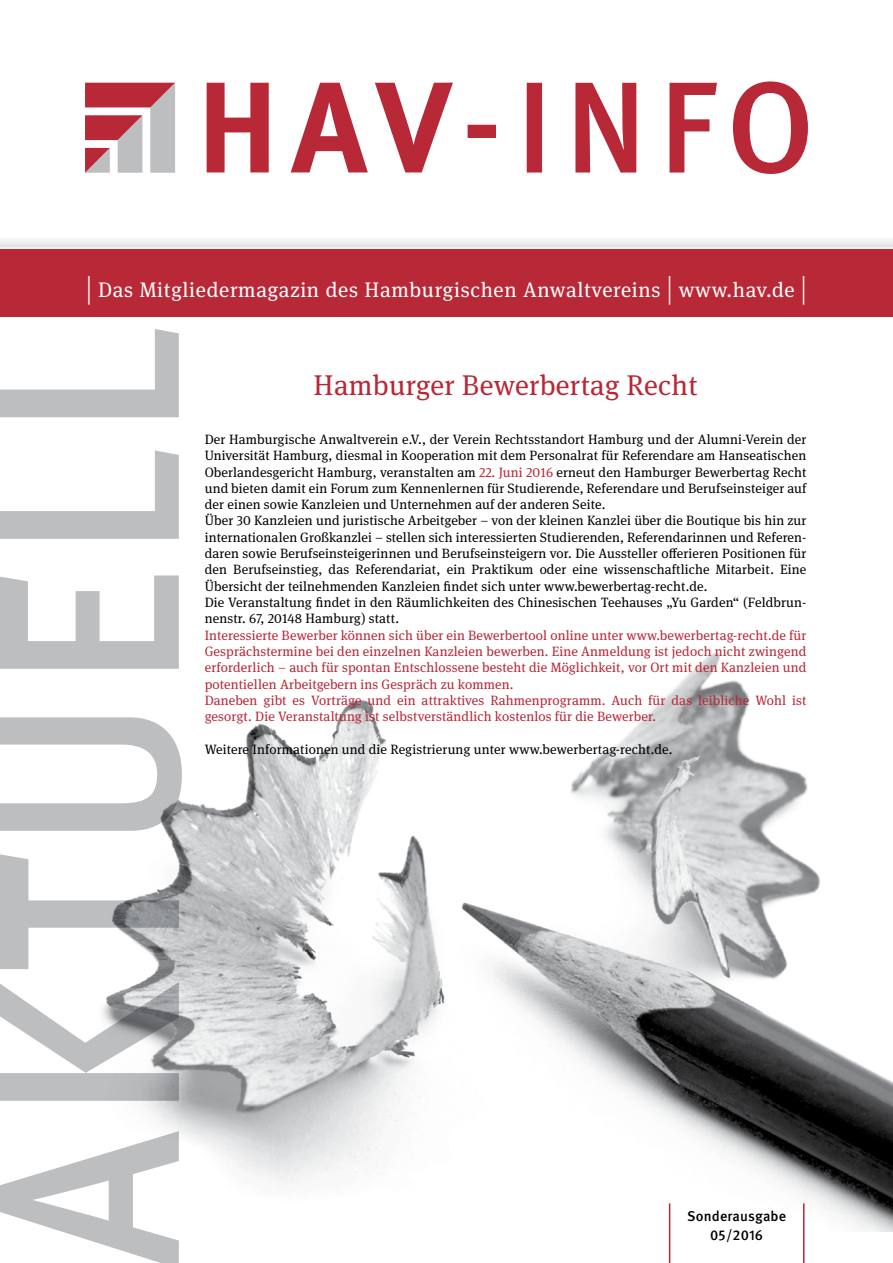
<style>
.page{position:relative;width:893px;height:1263px;background:#fff}
.page>*{position:absolute;margin:0;border:0;box-sizing:border-box;transform-origin:0 0}
.t1{font:28.5px "Meta Serif Pro";letter-spacing:.01em;color:#b82837}
.t2{font:21px "Meta Serif Pro";letter-spacing:.03em;color:#fff}
.t3{font:500 14.25px/19.5px "Meta OT";letter-spacing:.01em;color:#000;text-align:center}
.t4{font:13.5px/16.4px "Meta Serif Pro";letter-spacing:.01em;color:#000}
.t5{font:13.5px/16.4px "Meta Serif Pro";letter-spacing:.01em;color:#b82837}
.s1{font-size:31.5px}
.s2{color:#b82837}
</style>
<div class="page">
<svg style="left:0;top:240px;width:893px;height:7px"></svg>
<div style="left:0;top:247px;width:893px;height:70px;background:#b82837"></div>
<svg style="left:468px;top:81px;width:340px;height:93px"></svg>
<svg style="left:207px;top:83px;width:246px;height:89px"></svg>
<svg style="left:85px;top:83px;width:90px;height:90px"></svg>
<img style="left:182px;top:652px;width:711px;height:579px">
<svg style="left:0;top:329px;width:182px;height:934px"></svg>
<hr style="left:803px;top:1203px;width:1px;height:60px;background:#b82837">
<hr style="left:669px;top:1203px;width:1px;height:60px;background:#b82837">
<h2 class="t2" style="left:87px;top:275px;width:721px"><span class="s1">|</span> Das Mitgliedermagazin des Hamburgischen Anwaltvereins <span class="s1">|</span> www.hav.de <span class="s1">|</span></h2>
<h1 class="t1" style="left:314px;top:364px;width:385px">Hamburger Bewerbertag Recht</h1>
<p class="t4" style="left:205px;top:430px;width:603px">Der Hamburgische Anwaltverein e.V., der Verein Rechtsstandort Hamburg und der Alumni-Verein der Universität Hamburg, diesmal in Kooperation mit dem Personalrat für Referendare am Hanseatischen Oberlandesgericht Hamburg, veranstalten am <span class="s2">22. Juni 2016</span> erneut den Hamburger Bewerbertag Recht und bieten damit ein Forum zum Kennenlernen für Studierende, Referendare und Berufseinsteiger auf der einen sowie Kanzleien und Unternehmen auf der anderen Seite.<br>Über 30 Kanzleien und juristische Arbeitgeber – von der kleinen Kanzlei über die Boutique bis hin zur internationalen Großkanzlei – stellen sich interessierten Studierenden, Referendarinnen und Referen&shy;daren sowie Berufseinsteigerinnen und Berufseinsteigern vor. Die Aussteller offerieren Positionen für den Berufseinstieg, das Referendariat, ein Praktikum oder eine wissenschaftliche Mitarbeit. Eine Übersicht der teilnehmenden Kanzleien findet sich unter www.bewerbertag-recht.de.<br>Die Veranstaltung findet in den Räumlichkeiten des Chinesischen Teehauses „Yu Garden“ (Feldbrun&shy;nenstr. 67, 20148 Hamburg) statt.</p>
<p class="t5" style="left:205px;top:626px;width:603px">Interessierte Bewerber können sich über ein Bewerbertool online unter www.bewerbertag-recht.de für Gesprächstermine bei den einzelnen Kanzleien bewerben. Eine Anmeldung ist jedoch nicht zwingend erforderlich – auch für spontan Entschlossene besteht die Möglichkeit, vor Ort mit den Kanzleien und potentiellen Arbeitgebern ins Gespräch zu kommen.<br>Daneben gibt es Vorträge und ein attraktives Rahmenprogramm. Auch für das leibliche Wohl ist gesorgt. Die Veranstaltung ist selbstverständlich kostenlos für die Bewerber.</p>
<p class="t4" style="left:205px;top:740px;width:469px">Weitere Informationen und die Registrierung unter www.bewerbertag-recht.de.</p>
<p class="t3" style="left:687px;top:1206px;width:101px">Sonderausgabe<br>05/2016</p>
</div>
